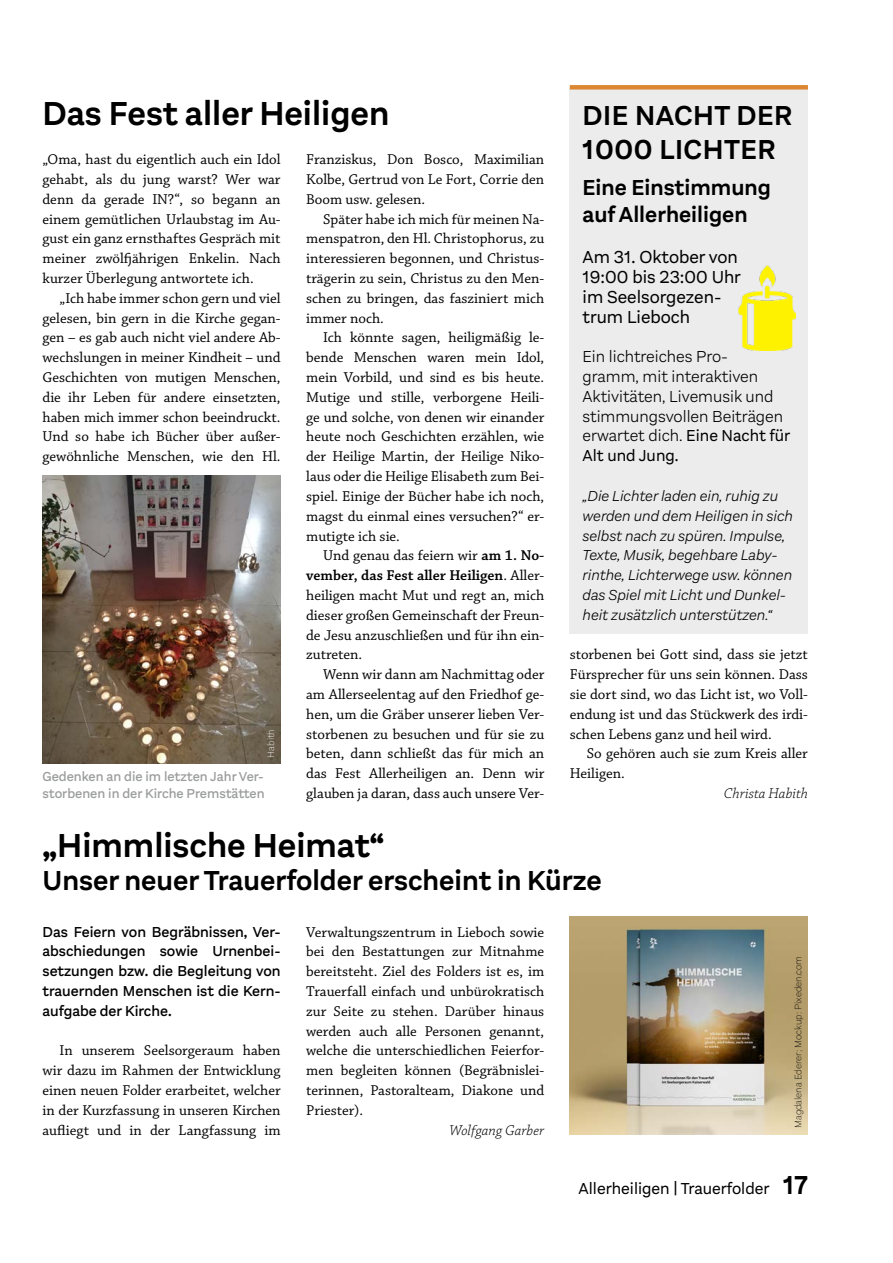
<style>
.page{position:relative;width:893px;height:1263px;background:#fff}
.page>*{position:absolute;margin:0;border:0;box-sizing:border-box;transform-origin:0 0}
.t1{font:600 34.5px "Aestetico";color:#000}
.t2{font:600 28.5px "Aestetico";color:#000}
.t3{font:600 28.5px/34.5px "Aestetico";letter-spacing:.02em;color:#000}
.t4{font:600 22.5px/27px "Aestetico";color:#000}
.t5{font:18px/19.8px "Aestetico";color:#000}
.t6{font:300 16.5px/19.8px "Aestetico";color:#000}
.t7{font:16.5px "Aestetico";color:#000}
.t8{font:15px/19.8px "Chaparral Pro";color:#000;text-align:justify}
.t9{font:italic 300 15px/19.8px "Aestetico";color:#000}
.t10{font:500 15px/19.8px "Aestetico";color:#000;text-align:justify}
.t11{font:italic 300 15px "Chaparral Pro";letter-spacing:.005em;color:#000}
.t12{font:500 13.5px/16.5px "Aestetico";color:#9c9d9d}
.t13{font:200 9.75px "Aestetico";color:#000}
.t14{font:200 9.75px "Aestetico";color:#fff}
.s1{font-weight:600}
.s2{font-weight:400}
.s3{font-weight:600;font-size:27px}
</style>
<div class="page">
<img style="left:570px;top:917px;width:238px;height:217px">
<div style="left:570px;top:87px;width:238px;height:547px;background:#ececed"></div>
<div style="left:570px;top:85px;width:238px;height:5px;background:#dc8731"></div>
<img style="left:738px;top:265px;width:57px;height:86px">
<img style="left:43px;top:475px;width:238px;height:289px">
<h1 class="t1" style="left:43px;top:93px;width:348px">Das Fest aller Heiligen</h1>
<p class="t8" style="left:43px;top:150px;width:240px">„Oma, hast du eigentlich auch ein Idol gehabt, als du jung warst? Wer war denn da gerade IN?“, so begann an einem gemütlichen Urlaubstag im Au&shy;gust ein ganz ernsthaftes Gespräch mit meiner zwölfjährigen Enkelin. Nach kurzer Überlegung antwortete ich.</p>
<p class="t8" style="left:43px;top:289px;width:240px;text-indent:17px">„Ich habe immer schon gern und viel gelesen, bin gern in die Kirche gegan&shy;gen – es gab auch nicht viel andere Ab&shy;wechslungen in meiner Kindheit – und Geschichten von mutigen Menschen, die ihr Leben für andere einsetzten, haben mich immer schon beeindruckt.<br>Und so habe ich Bücher über außer&shy;gewöhnliche Menschen, wie den Hl.</p>
<p class="t8" style="left:306px;top:150px;width:240px">Franziskus, Don Bosco, Maximilian Kolbe, Gertrud von Le Fort, Corrie den Boom usw. gelesen.</p>
<p class="t8" style="left:306px;top:210px;width:240px;text-indent:17px">Später habe ich mich für meinen Na&shy;menspatron, den Hl. Christophorus, zu interessieren begonnen, und Christus&shy;trägerin zu sein, Christus zu den Men&shy;schen zu bringen, das fasziniert mich immer noch.</p>
<p class="t8" style="left:306px;top:328px;width:240px;text-indent:17px">Ich könnte sagen, heiligmäßig le&shy;bende Menschen waren mein Idol, mein Vorbild, und sind es bis heute.<br>Mutige und stille, verborgene Heili&shy;ge und solche, von denen wir einander heute noch Geschichten erzählen, wie der Heilige Martin, der Heilige Niko&shy;laus oder die Heilige Elisabeth zum Bei&shy;spiel. Einige der Bücher habe ich noch, magst du einmal eines versuchen?“ er&shy;mutigte ich sie.</p>
<p class="t8" style="left:306px;top:546px;width:240px;text-indent:17px">Und genau das feiern wir <span class="s1">am 1. No&shy;vember, das Fest aller Heiligen</span>. Aller&shy;heiligen macht Mut und regt an, mich dieser großen Gemeinschaft der Freun&shy;de Jesu anzuschließen und für ihn ein&shy;zutreten.</p>
<p class="t8" style="left:306px;top:665px;width:240px;text-indent:17px">Wenn wir dann am Nachmittag oder am Allerseelentag auf den Friedhof ge&shy;hen, um die Gräber unserer lieben Ver&shy;storbenen zu besuchen und für sie zu beten, dann schließt das für mich an das Fest Allerheiligen an. Denn wir glauben ja daran, dass auch unsere Ver-</p>
<p class="t14" style="left:266px;top:757px;width:30px;rotate:-90deg">Habith</p>
<p class="t12" style="left:43px;top:769px;width:224px">Gedenken an die im letzten Jahr Ver&shy;storbenen in der Kirche Premstätten</p>
<h2 class="t3" style="left:583px;top:98px;width:211px">DIE NACHT DER<br>1000 LICHTER</h2>
<h3 class="t4" style="left:583px;top:174px;width:190px">Eine Einstimmung auf Allerheiligen</h3>
<p class="t5" style="left:583px;top:247px;width:160px">Am 31. Oktober von<br>19:00 bis 23:00 Uhr im Seelsorgezen&shy;trum Lieboch</p>
<p class="t6" style="left:583px;top:347px;width:209px">Ein lichtreiches Pro-<br>gramm, mit interaktiven<br>Aktivitäten, Livemusik und stimmungsvollen Beiträgen erwartet dich. <span class="s2">Eine Nacht für<br>Alt und Jung.</span></p>
<p class="t9" style="left:583px;top:486px;width:212px">„Die Lichter laden ein, ruhig zu werden und dem Heiligen in sich selbst nach zu spüren. Impulse,<br>Texte, Musik, begehbare Laby&shy;rinthe, Lichterwege usw. können das Spiel mit Licht und Dunkel&shy;heit zusätzlich unterstützen.“</p>
<p class="t8" style="left:570px;top:645px;width:240px">storbenen bei Gott sind, dass sie jetzt Fürsprecher für uns sein können. Dass sie dort sind, wo das Licht ist, wo Voll&shy;endung ist und das Stückwerk des irdi&shy;schen Lebens ganz und heil wird.</p>
<p class="t8" style="left:570px;top:744px;width:240px;text-indent:17px">So gehören auch sie zum Kreis aller<br>Heiligen.</p>
<p class="t11" style="left:724px;top:785px;width:86px">Christa Habith</p>
<h1 class="t1" style="left:43px;top:825px;width:343px">„Himmlische Heimat“</h1>
<h2 class="t2" style="left:43px;top:864px;width:561px">Unser neuer Trauerfolder erscheint in Kürze</h2>
<p class="t10" style="left:43px;top:922px;width:240px">Das Feiern von Begräbnissen, Ver&shy;abschiedungen sowie Urnenbei&shy;setzungen bzw. die Begleitung von trauernden Menschen ist die Kern&shy;aufgabe der Kirche.</p>
<p class="t8" style="left:43px;top:1041px;width:240px;text-indent:17px">In unserem Seelsorgeraum haben wir dazu im Rahmen der Entwicklung einen neuen Folder erarbeitet, welcher in der Kurzfassung in unseren Kirchen aufliegt und in der Langfassung im</p>
<p class="t8" style="left:306px;top:922px;width:240px">Verwaltungszentrum in Lieboch sowie bei den Bestattungen zur Mitnahme bereitsteht. Ziel des Folders ist es, im Trauerfall einfach und unbürokratisch zur Seite zu stehen. Darüber hinaus werden auch alle Personen genannt, welche die unterschiedlichen Feierfor&shy;men begleiten können (Begräbnislei&shy;terinnen, Pastoralteam, Diakone und Priester).</p>
<p class="t11" style="left:449px;top:1122px;width:96px">Wolfgang Garber</p>
<p class="t13" style="left:793px;top:1128px;width:174px;rotate:-90deg">Magdalena Ederer; Mockup: Pixeden.com</p>
<p class="t7" style="left:579px;top:1179px;width:231px">Allerheiligen | Trauerfolder <span class="s3">17</span></p>
</div>
